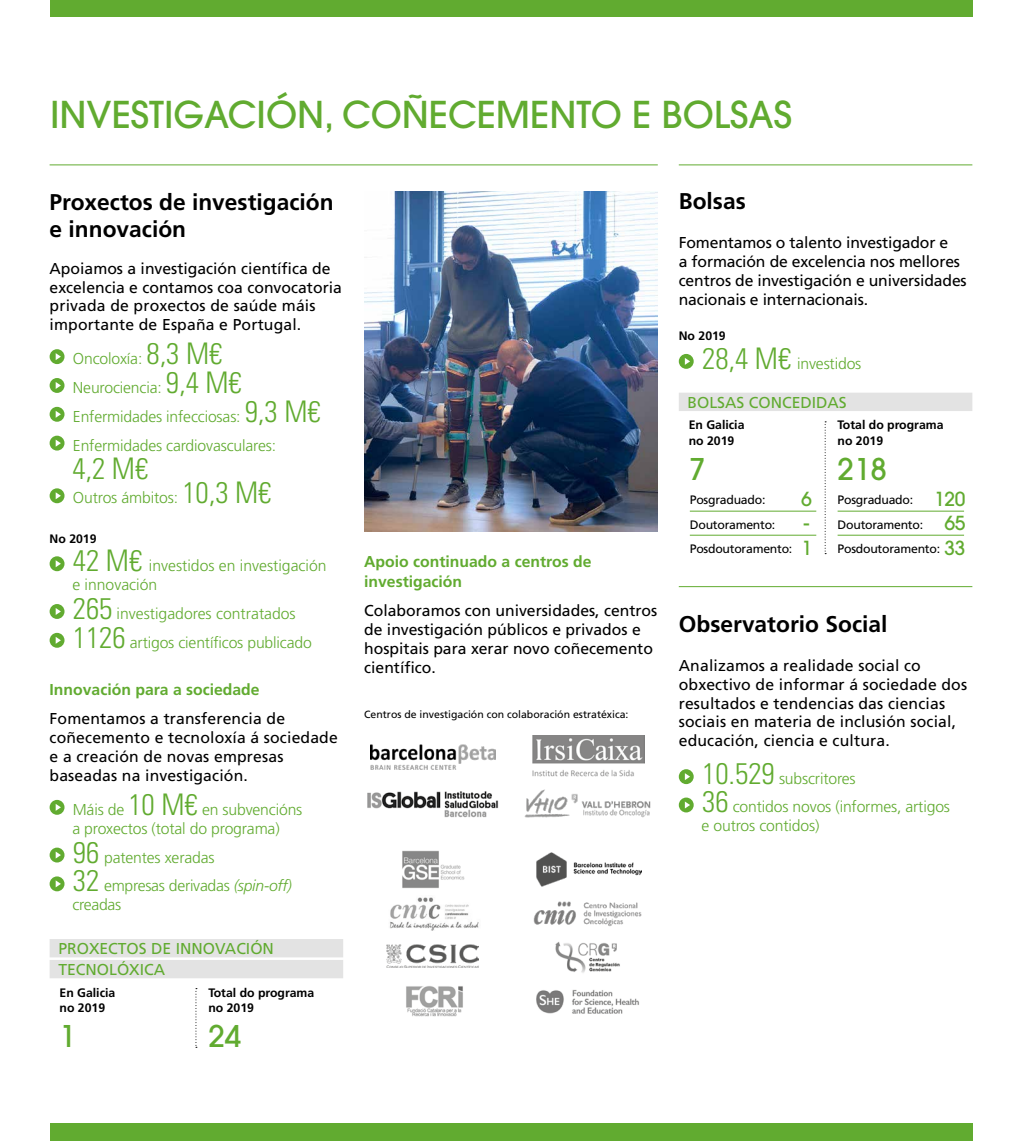
<style>
.page{position:relative;width:1022px;height:1141px;background:#fff}
.page>*{position:absolute;margin:0;border:0;box-sizing:border-box;transform-origin:0 0}
.t1{font:500 36.75px "Avant Garde LT";color:#61ab30}
.t2{font:500 29.75px "Avant Garde LT";color:#61ab30}
.t3{font:300 condensed 29.75px "Univers LT Std";color:#61ab30}
.t4{font:700 22.75px/27.3px "Frutiger";color:#000}
.t5{font:500 19.25px "Avant Garde LT";color:#61ab30}
.t6{font:15.75px/18.9px "Frutiger";letter-spacing:.01em;color:#000}
.t7{font:300 15.75px/28.9px "Frutiger";letter-spacing:-.01em;color:#61ab30}
.t8{font:15.75px/18.9px "Frutiger";letter-spacing:-.01em;color:#000}
.t9{font:700 15.75px/19.9px "Frutiger";color:#61ab30}
.t10{font:15.75px/20.8px "Frutiger";color:#61ab30}
.t11{font:12.25px/24.5px "Frutiger";letter-spacing:-.02em;color:#000;text-align:justify}
.t12{font:700 12.25px "La Caixa Frutiger";color:#000}
.t13{font:700 12.25px "Frutiger";color:#000}
.t14{font:10.5px "Frutiger";color:#000}
.s1{font-family:"Univers LT Std";font-stretch:condensed;font-size:29.75px}
.s2{font-style:italic}
.s3{font-family:"Avant Garde LT";font-weight:500;font-size:19.25px;color:#61ab30}
</style>
<div class="page">
<div style="left:50px;top:0;width:923px;height:17px;background:#61ab30"></div>
<div style="left:50px;top:1124px;width:923px;height:17px;background:#61ab30"></div>
<hr style="left:690px;top:511px;width:126px;height:1px;background:#61ab30">
<hr style="left:690px;top:535px;width:126px;height:1px;background:#61ab30">
<hr style="left:838px;top:511px;width:126px;height:1px;background:#61ab30">
<hr style="left:838px;top:535px;width:126px;height:1px;background:#61ab30">
<svg style="left:196px;top:988px;width:1px;height:60px"></svg>
<div style="left:679px;top:769px;width:15px;height:15px;background:#61ab30;border-radius:50%"></div>
<svg style="left:685px;top:773px;width:5px;height:7px"></svg>
<div style="left:679px;top:798px;width:15px;height:14px;background:#61ab30;border-radius:50%"></div>
<svg style="left:685px;top:801px;width:5px;height:7px"></svg>
<hr style="left:679px;top:586px;width:293px;height:1px;background:#61ab30">
<div style="left:50px;top:939px;width:293px;height:18px;background:#e3e3e3"></div>
<div style="left:50px;top:960px;width:293px;height:18px;background:#e3e3e3"></div>
<div style="left:50px;top:349px;width:15px;height:15px;background:#61ab30;border-radius:50%"></div>
<svg style="left:56px;top:353px;width:5px;height:7px"></svg>
<div style="left:50px;top:378px;width:15px;height:15px;background:#61ab30;border-radius:50%"></div>
<svg style="left:56px;top:382px;width:5px;height:7px"></svg>
<div style="left:50px;top:407px;width:15px;height:15px;background:#61ab30;border-radius:50%"></div>
<svg style="left:56px;top:411px;width:5px;height:7px"></svg>
<svg style="left:50px;top:436px;width:15px;height:15px"></svg>
<svg style="left:56px;top:440px;width:5px;height:7px"></svg>
<svg style="left:50px;top:488px;width:15px;height:15px"></svg>
<svg style="left:56px;top:492px;width:5px;height:7px"></svg>
<svg style="left:50px;top:556px;width:15px;height:15px"></svg>
<svg style="left:56px;top:560px;width:5px;height:7px"></svg>
<div style="left:50px;top:604px;width:15px;height:15px;background:#61ab30;border-radius:50%"></div>
<svg style="left:56px;top:608px;width:5px;height:7px"></svg>
<div style="left:50px;top:633px;width:15px;height:15px;background:#61ab30;border-radius:50%"></div>
<svg style="left:56px;top:637px;width:5px;height:7px"></svg>
<div style="left:50px;top:800px;width:15px;height:15px;background:#61ab30;border-radius:50%"></div>
<svg style="left:56px;top:804px;width:5px;height:7px"></svg>
<div style="left:50px;top:848px;width:15px;height:14px;background:#61ab30;border-radius:50%"></div>
<svg style="left:56px;top:852px;width:5px;height:7px"></svg>
<svg style="left:50px;top:876px;width:15px;height:15px"></svg>
<svg style="left:56px;top:880px;width:5px;height:7px"></svg>
<hr style="left:50px;top:164px;width:608px;height:1px;background:#61ab30">
<div style="left:679px;top:393px;width:293px;height:18px;background:#e3e3e3"></div>
<div style="left:679px;top:354px;width:15px;height:15px;background:#61ab30;border-radius:50%"></div>
<svg style="left:685px;top:358px;width:5px;height:7px"></svg>
<hr style="left:679px;top:164px;width:293px;height:1px;background:#61ab30">
<svg style="left:825px;top:421px;width:1px;height:133px"></svg>
<img style="left:364px;top:192px;width:294px;height:339px">
<img style="left:533px;top:736px;width:111px;height:41px">
<img style="left:367px;top:791px;width:132px;height:27px">
<img style="left:390px;top:897px;width:89px;height:33px">
<img style="left:387px;top:945px;width:91px;height:22px">
<img style="left:536px;top:852px;width:106px;height:34px">
<img style="left:524px;top:789px;width:127px;height:29px">
<img style="left:555px;top:942px;width:65px;height:31px">
<img style="left:406px;top:986px;width:57px;height:31px">
<img style="left:402px;top:850px;width:63px;height:38px">
<img style="left:536px;top:989px;width:103px;height:25px">
<img style="left:533px;top:901px;width:109px;height:26px">
<img style="left:370px;top:744px;width:125px;height:26px">
<h1 class="t1" style="left:50px;top:92px;width:743px">INVESTIGACIÓN, COÑECEMENTO E BOLSAS</h1>
<h3 class="t4" style="left:50px;top:188px;width:286px">Proxectos de investigación e innovación</h3>
<p class="t6" style="left:50px;top:259px;width:294px">Apoiamos a investigación científica de excelencia e contamos coa convocatoria privada de proxectos de saúde máis importante de España e Portugal.</p>
<p class="t7" style="left:73px;top:344px;width:249px">Oncoloxía: <span class="s1">8,3 M€<br></span>Neurociencia: <span class="s1">9,4 M€<br></span>Enfermidades infecciosas: <span class="s1">9,3 M€<br></span>Enfermidades cardiovasculares:</p>
<h2 class="t3" style="left:72px;top:451px;width:77px">4,2 M€</h2>
<p class="t7" style="left:73px;top:483px;width:200px">Outros ámbitos: <span class="s1">10,3 M€</span></p>
<p class="t13" style="left:50px;top:531px;width:48px">No 2019</p>
<p class="t7" style="left:72px;top:556px;width:256px;line-height:18.9px"><span class="s1">42 M€</span> investidos en investigación e innovación</p>
<p class="t7" style="left:73px;top:599px;width:241px"><span class="s1">265</span> investigadores contratados<br><span class="s1">1126</span> artigos científicos publicado</p>
<p class="t9" style="left:50px;top:680px;width:212px">Innovación para a sociedade</p>
<p class="t6" style="left:50px;top:709px;width:290px">Fomentamos a transferencia de coñecemento e tecnoloxía á sociedade e a creación de novas empresas baseadas na investigación.</p>
<p class="t7" style="left:72px;top:800px;width:232px;line-height:18.9px">Máis de <span class="s1">10 M€</span> en subvencións a proxectos (total do programa)</p>
<p class="t7" style="left:73px;top:843px;width:221px"><span class="s1">96</span> patentes xeradas<br><span class="s1">32</span> empresas derivadas <span class="s2">(spin-off)</span></p>
<p class="t7" style="left:72px;top:890px;width:50px">creadas</p>
<p class="t10" style="left:58px;top:938px;width:217px">PROXECTOS DE INNOVACIÓN<br>TECNOLÓXICA</p>
<p class="t12" style="left:60px;top:985px;width:57px">En Galicia</p>
<p class="t12" style="left:208px;top:985px;width:107px">Total do programa</p>
<p class="t12" style="left:60px;top:1001px;width:47px">no 2019</p>
<p class="t12" style="left:208px;top:1001px;width:47px">no 2019</p>
<h2 class="t2" style="left:60px;top:1018px;width:18px">1</h2>
<h2 class="t2" style="left:208px;top:1018px;width:35px">24</h2>
<p class="t9" style="left:364px;top:552px;width:229px">Apoio continuado a centros de investigación</p>
<p class="t6" style="left:364px;top:601px;width:295px">Colaboramos con universidades, centros de investigación públicos e privados e hospitais para xerar novo coñecemento científico.</p>
<p class="t14" style="left:364px;top:708px;width:266px">Centros de investigación con colaboración estratéxica:</p>
<h3 class="t4" style="left:679px;top:187px;width:68px">Bolsas</h3>
<p class="t8" style="left:679px;top:233px;width:289px">Fomentamos o talento investigador e<br>a formación de excelencia nos mellores centros de investigación e universidades nacionais e internacionais.</p>
<p class="t13" style="left:679px;top:329px;width:48px">No 2019</p>
<p class="t7" style="left:702px;top:349px;width:161px"><span class="s1">28,4 M€</span> investidos</p>
<p class="t10" style="left:687px;top:392px;width:161px">BOLSAS CONCEDIDAS</p>
<p class="t12" style="left:689px;top:418px;width:57px">En Galicia</p>
<p class="t12" style="left:837px;top:418px;width:107px">Total do programa</p>
<p class="t12" style="left:689px;top:434px;width:47px">no 2019</p>
<p class="t12" style="left:837px;top:434px;width:47px">no 2019</p>
<h2 class="t2" style="left:689px;top:451px;width:18px">7</h2>
<h2 class="t2" style="left:837px;top:451px;width:51px">218</h2>
<p class="t11" style="left:690px;top:488px;width:77px">Posgraduado:</p>
<p class="t5" style="left:801px;top:487px;width:12px">6</p>
<p class="t11" style="left:690px;top:512px;width:87px">Doutoramento:</p>
<p class="t5" style="left:804px;top:511px;width:7px">-</p>
<p class="t11" style="left:690px;top:537px;width:124px">Posdoutoramento: <span class="s3">1</span></p>
<p class="t11" style="left:838px;top:488px;width:129px">Posgraduado: <span class="s3">120<br></span>Doutoramento: <span class="s3">65<br></span>Posdoutoramento: <span class="s3">33</span></p>
<h3 class="t4" style="left:679px;top:610px;width:210px">Observatorio Social</h3>
<p class="t6" style="left:679px;top:656px;width:290px">Analizamos a realidade social co obxectivo de informar á sociedade dos resultados e tendencias das ciencias sociais en materia de inclusión social, educación, ciencia e cultura.</p>
<p class="t7" style="left:702px;top:764px;width:249px;line-height:28.3px"><span class="s1">10.529</span> subscritores<br><span class="s1">36</span> contidos novos (informes, artigos</p>
<p class="t7" style="left:701px;top:811px;width:119px">e outros contidos)</p>
</div>
